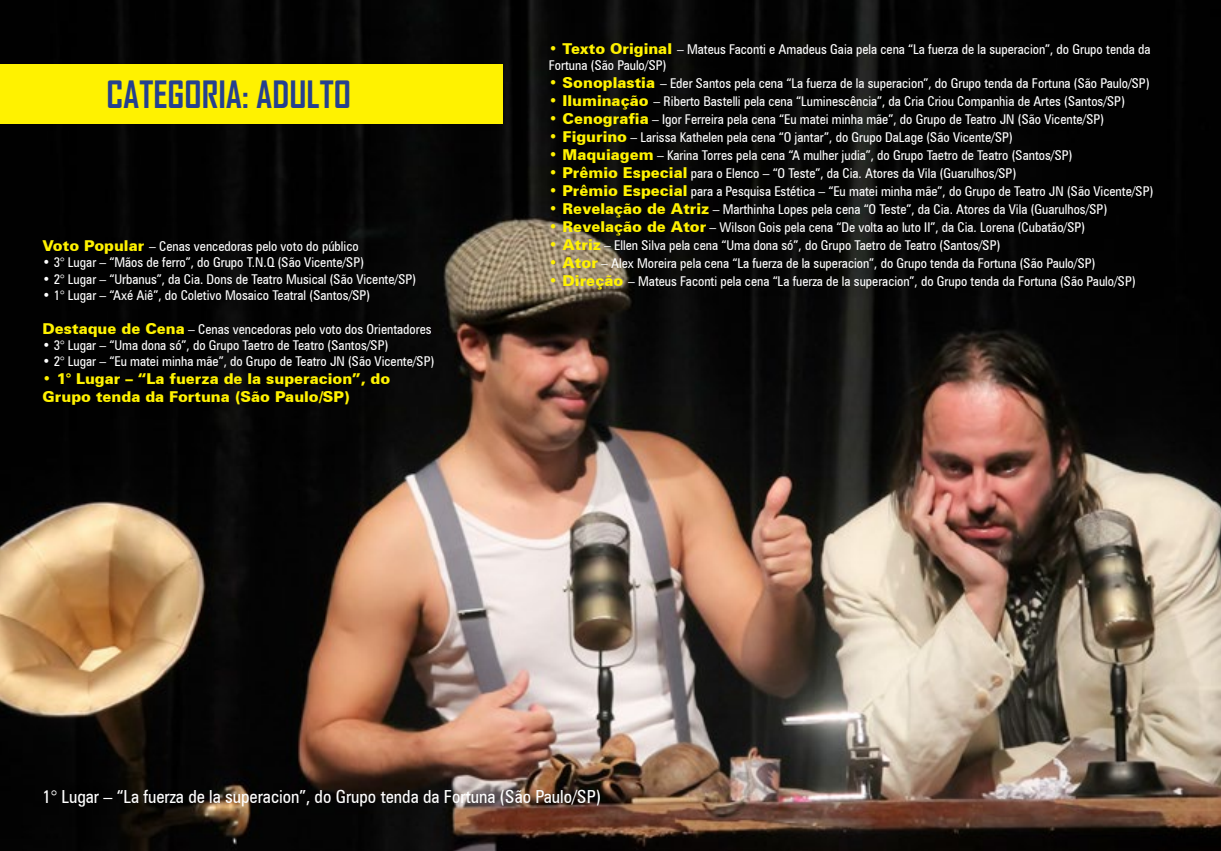
<style>
.page{position:relative;width:1221px;height:851px;background:#fff}
.page>*{position:absolute;margin:0;border:0;box-sizing:border-box;transform-origin:0 0}
.t1{font:700 36px "Agency FB";color:#25408f}
.t2{font:condensed 18px "Zurich BT";color:#fff}
.t3{font:900 15px/18px "Zurich BT";color:#fff200}
.t4{font:condensed 13.5px/16.2px "Zurich BT";color:#fff}
.s1{font-weight:900;font-stretch:normal;font-size:15px;color:#fff200}
</style>
<div class="page">
<img style="left:0;top:0;width:1220px;height:850px">
<div style="left:0;top:64px;width:502px;height:59px;background:#fff200"></div>
<h1 class="t1" style="left:106px;top:72px;width:246px">CATEGORIA: ADULTO</h1>
<p class="t4" style="left:43px;top:238px;width:318px"><span class="s1">Voto Popular</span> – Cenas vencedoras pelo voto do público</p>
<p class="t4" style="left:43px;top:254px;width:323px">• 3° Lugar – “Mãos de ferro”, do Grupo T.N.Q (São Vicente/SP)</p>
<p class="t4" style="left:43px;top:270px;width:375px">• 2° Lugar – “Urbanus”, da Cia. Dons de Teatro Musical (São Vicente/SP)</p>
<p class="t4" style="left:43px;top:287px;width:329px">• 1° Lugar – “Axé Aiê”, do Coletivo Mosaico Teatral (Santos/SP)</p>
<p class="t4" style="left:43px;top:321px;width:390px"><span class="s1">Destaque de Cena</span> – Cenas vencedoras pelo voto dos Orientadores</p>
<p class="t4" style="left:43px;top:337px;width:347px">• 3° Lugar – “Uma dona só”, do Grupo Taetro de Teatro (Santos/SP)</p>
<p class="t4" style="left:43px;top:353px;width:393px">• 2° Lugar – “Eu matei minha mãe”, do Grupo de Teatro JN (São Vicente/SP)</p>
<p class="t3" style="left:43px;top:370px;width:349px">• 1° Lugar – “La fuerza de la superacion”, do<br>Grupo tenda da Fortuna (São Paulo/SP)</p>
<p class="t4" style="left:549px;top:41px;width:603px"><span class="s1">• Texto Original</span> – Mateus Faconti e Amadeus Gaia pela cena “La fuerza de la superacion”, do Grupo tenda da<br>Fortuna (São Paulo/SP)</p>
<p class="t4" style="left:549px;top:75px;width:602px"><span class="s1">• Sonoplastia</span> – Eder Santos pela cena “La fuerza de la superacion”, do Grupo tenda da Fortuna (São Paulo/SP)</p>
<p class="t4" style="left:549px;top:93px;width:577px"><span class="s1">• Iluminação</span> – Riberto Bastelli pela cena “Luminescência”, da Cria Criou Companhia de Artes (Santos/SP)</p>
<p class="t4" style="left:549px;top:111px;width:557px"><span class="s1">• Cenografia</span> – Igor Ferreira pela cena “Eu matei minha mãe”, do Grupo de Teatro JN (São Vicente/SP)</p>
<p class="t4" style="left:549px;top:129px;width:465px"><span class="s1">• Figurino</span> – Larissa Kathelen pela cena “O jantar”, do Grupo DaLage (São Vicente/SP)</p>
<p class="t4" style="left:549px;top:147px;width:525px"><span class="s1">• Maquiagem</span> – Karina Torres pela cena “A mulher judia”, do Grupo Taetro de Teatro (Santos/SP)</p>
<p class="t4" style="left:549px;top:165px;width:469px"><span class="s1">• Prêmio Especial</span> para o Elenco – “O Teste”, da Cia. Atores da Vila (Guarulhos/SP)</p>
<p class="t4" style="left:549px;top:183px;width:606px"><span class="s1">• Prêmio Especial</span> para a Pesquisa Estética – “Eu matei minha mãe”, do Grupo de Teatro JN (São Vicente/SP)</p>
<p class="t4" style="left:549px;top:201px;width:560px"><span class="s1">• Revelação de Atriz</span> – Marthinha Lopes pela cena “O Teste”, da Cia. Atores da Vila (Guarulhos/SP)</p>
<p class="t4" style="left:549px;top:219px;width:538px"><span class="s1">• Revelação de Ator</span> – Wilson Gois pela cena “De volta ao luto II”, da Cia. Lorena (Cubatão/SP)</p>
<p class="t4" style="left:549px;top:237px;width:453px"><span class="s1">• Atriz</span> – Ellen Silva pela cena “Uma dona só”, do Grupo Taetro de Teatro (Santos/SP)</p>
<p class="t4" style="left:549px;top:255px;width:548px"><span class="s1">• Ator</span> – Alex Moreira pela cena “La fuerza de la superacion”, do Grupo tenda da Fortuna (São Paulo/SP)</p>
<p class="t4" style="left:549px;top:273px;width:588px"><span class="s1">• Direção</span> – Mateus Faconti pela cena “La fuerza de la superacion”, do Grupo tenda da Fortuna (São Paulo/SP)</p>
<h2 class="t2" style="left:43px;top:785px;width:560px">1° Lugar – “La fuerza de la superacion”, do Grupo tenda da Fortuna (São Paulo/SP)</h2>
</div>
